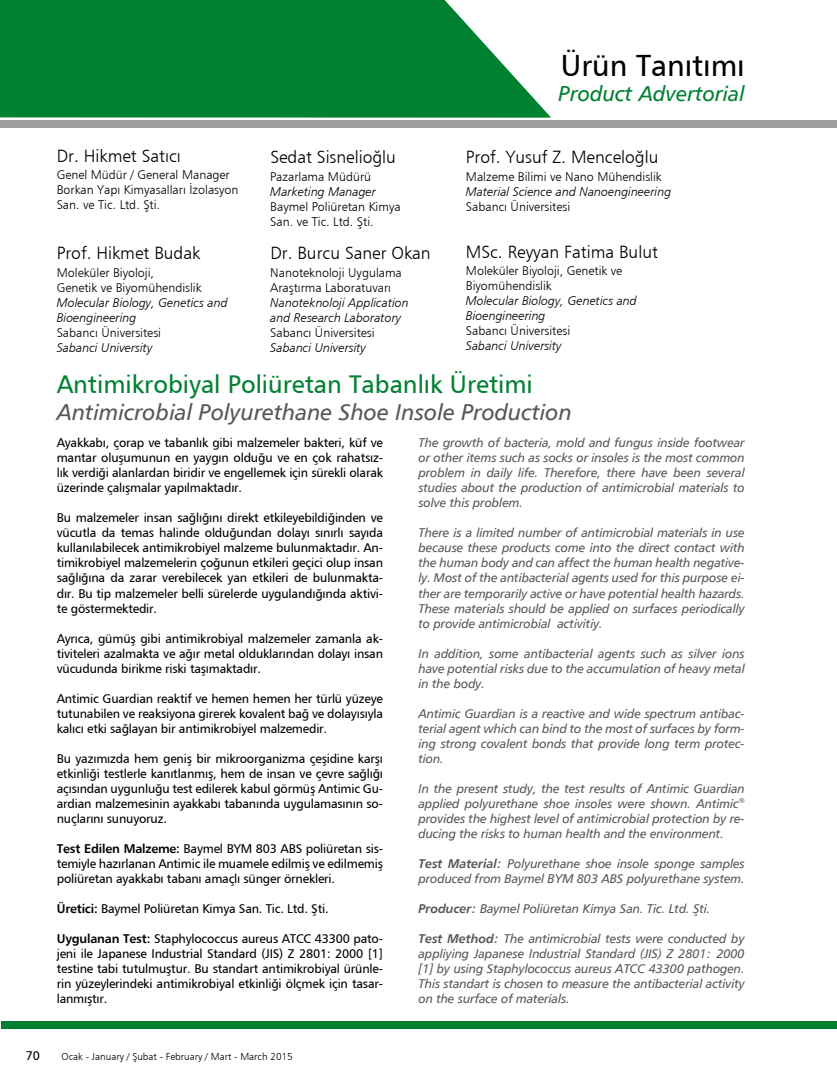
<style>
.page{position:relative;width:837px;height:1085px;background:#fff}
.page>*{position:absolute;margin:0;border:0;box-sizing:border-box;transform-origin:0 0}
.t1{font:30px "Humanist 777 BT Roman B";color:#000}
.t2{font:25px "Humanist 777 BT Roman B";color:#008132}
.t3{font:22.5px "Humanist 777 BT Italic B";color:#58585a}
.t4{font:21.25px "Humanist 777 BT Italic B";color:#008132}
.t5{font:17.5px "Humanist 777 BT Light B";color:#000}
.t6{font:12.5px/15px "Humanist 777 BT Roman B";letter-spacing:-.015em;color:#000;text-align:justify}
.t7{font:12.5px/15px "Humanist 777 BT Italic B";letter-spacing:-.01em;color:#58585a;text-align:justify}
.t8{font:12.5px/15px "Humanist 777 BT Light B";color:#000}
.t9{font:12.5px/15px "Humanist 777 BT Light Italic B";color:#000}
.t10{font:10px "Humanist 777 BT Light B";color:#000}
.s1{font-family:"Humanist 777 BT Bold B"}
.s2{font-family:"Humanist 777 BT Bold Italic B"}
</style>
<div class="page">
<div style="left:1px;top:1021px;width:835px;height:7px;background:#008132"></div>
<svg style="left:0;top:0;width:551px;height:118px;background:#198d46"></svg>
<div style="left:0;top:120px;width:836px;height:7px;background:#9c9e9f"></div>
<h1 class="t1" style="left:560px;top:47px;width:185px">Ürün Tanıtımı</h1>
<h3 class="t4" style="left:558px;top:81px;width:188px">Product Advertorial</h3>
<h3 class="t5" style="left:57px;top:145px;width:125px">Dr. Hikmet Satıcı</h3>
<h3 class="t5" style="left:270px;top:146px;width:127px">Sedat Sisnelioğlu</h3>
<h3 class="t5" style="left:466px;top:146px;width:194px">Prof. Yusuf Z. Menceloğlu</h3>
<p class="t8" style="left:57px;top:167px;width:183px">Genel Müdür / General Manager<br>Borkan Yapı Kimyasalları İzolasyon<br>San. ve Tic. Ltd. Şti.</p>
<h3 class="t5" style="left:57px;top:242px;width:145px">Prof. Hikmet Budak</h3>
<p class="t8" style="left:57px;top:265px;width:146px">Moleküler Biyoloji,<br>Genetik ve Biyomühendislik</p>
<p class="t9" style="left:57px;top:295px;width:172px">Molecular Biology, Genetics and<br>Bioengineering</p>
<p class="t8" style="left:57px;top:325px;width:106px">Sabancı Üniversitesi</p>
<p class="t9" style="left:57px;top:340px;width:97px">Sabanci University</p>
<p class="t8" style="left:465px;top:168px;width:197px">Malzeme Bilimi ve Nano Mühendislik</p>
<p class="t9" style="left:465px;top:183px;width:207px">Material Science and Nanoengineering</p>
<p class="t8" style="left:465px;top:198px;width:106px">Sabancı Üniversitesi</p>
<p class="t8" style="left:270px;top:168px;width:102px">Pazarlama Müdürü</p>
<p class="t9" style="left:270px;top:183px;width:107px">Marketing Manager</p>
<p class="t8" style="left:270px;top:198px;width:132px">Baymel Poliüretan Kimya<br>San. ve Tic. Ltd. Şti.</p>
<p class="t8" style="left:270px;top:265px;width:133px">Nanoteknoloji Uygulama<br>Araştırma Laboratuvarı</p>
<p class="t9" style="left:270px;top:295px;width:140px">Nanoteknoloji Application and Research Laboratory</p>
<p class="t8" style="left:270px;top:325px;width:106px">Sabancı Üniversitesi</p>
<p class="t9" style="left:270px;top:340px;width:97px">Sabanci University</p>
<h3 class="t5" style="left:270px;top:242px;width:162px">Dr. Burcu Saner Okan</h3>
<h3 class="t5" style="left:466px;top:240px;width:193px">MSc. Reyyan Fatima Bulut</h3>
<p class="t8" style="left:465px;top:263px;width:158px">Moleküler Biyoloji, Genetik ve<br>Biyomühendislik</p>
<p class="t9" style="left:465px;top:293px;width:172px">Molecular Biology, Genetics and<br>Bioengineering</p>
<p class="t8" style="left:465px;top:323px;width:106px">Sabancı Üniversitesi</p>
<p class="t9" style="left:465px;top:338px;width:97px">Sabanci University</p>
<h2 class="t2" style="left:57px;top:369px;width:477px">Antimikrobiyal Poliüretan Tabanlık Üretimi</h2>
<h3 class="t3" style="left:57px;top:398px;width:516px">Antimicrobial Polyurethane Shoe Insole Production</h3>
<p class="t6" style="left:57px;top:435px;width:328px">Ayakkabı, çorap ve tabanlık gibi malzemeler bakteri, küf ve mantar oluşumunun en yaygın olduğu ve en çok rahatsız&shy;lık verdiği alanlardan biridir ve engellemek için sürekli olarak üzerinde çalışmalar yapılmaktadır.</p>
<p class="t6" style="left:57px;top:510px;width:328px">Bu malzemeler insan sağlığını direkt etkileyebildiğinden ve vücutla da temas halinde olduğundan dolayı sınırlı sayıda kullanılabilecek antimikrobiyel malzeme bulunmaktadır. An&shy;timikrobiyel malzemelerin çoğunun etkileri geçici olup insan sağlığına da zarar verebilecek yan etkileri de bulunmakta&shy;dır. Bu tip malzemeler belli sürelerde uygulandığında aktivi&shy;te göstermektedir.</p>
<p class="t6" style="left:57px;top:630px;width:328px">Ayrıca, gümüş gibi antimikrobiyal malzemeler zamanla ak&shy;tiviteleri azalmakta ve ağır metal olduklarından dolayı insan vücudunda birikme riski taşımaktadır.</p>
<p class="t6" style="left:57px;top:690px;width:327px">Antimic Guardian reaktif ve hemen hemen her türlü yüzeye tutunabilen ve reaksiyona girerek kovalent bağ ve dolayısıyla kalıcı etki sağlayan bir antimikrobiyel malzemedir.</p>
<p class="t6" style="left:57px;top:750px;width:327px">Bu yazımızda hem geniş bir mikroorganizma çeşidine karşı etkinliği testlerle kanıtlanmış, hem de insan ve çevre sağlığı açısından uygunluğu test edilerek kabul görmüş Antimic Gu&shy;ardian malzemesinin ayakkabı tabanında uygulamasının so&shy;nuçlarını sunuyoruz.</p>
<p class="t6" style="left:57px;top:840px;width:327px"><span class="s1">Test Edilen Malzeme:</span> Baymel BYM 803 ABS poliüretan sis&shy;temiyle hazırlanan Antimic ile muamele edilmiş ve edilmemiş poliüretan ayakkabı tabanı amaçlı sünger örnekleri.</p>
<p class="t6" style="left:57px;top:900px;width:273px"><span class="s1">Üretici:</span> Baymel Poliüretan Kimya San. Tic. Ltd. Şti.</p>
<p class="t6" style="left:57px;top:930px;width:327px"><span class="s1">Uygulanan Test:</span> Staphylococcus aureus ATCC 43300 pato&shy;jeni ile Japanese Industrial Standard (JIS) Z 2801: 2000 [1] testine tabi tutulmuştur. Bu standart antimikrobiyal ürünle&shy;rin yüzeylerindeki antimikrobiyal etkinliği ölçmek için tasar&shy;lanmıştır.</p>
<p class="t6" style="left:26px;top:1047px;width:16px">70</p>
<p class="t10" style="left:62px;top:1050px;width:233px">Ocak - January / Şubat - February / Mart - March 2015</p>
<p class="t7" style="left:418px;top:435px;width:328px">The growth of bacteria, mold and fungus inside footwear or other items such as socks or insoles is the most common problem in daily life. Therefore, there have been several studies about the production of antimicrobial materials to solve this problem.</p>
<p class="t7" style="left:418px;top:525px;width:328px">There is a limited number of antimicrobial materials in use because these products come into the direct contact with the human body and can affect the human health negative&shy;ly. Most of the antibacterial agents used for this purpose ei&shy;ther are temporarily active or have potential health hazards.<br>These materials should be applied on surfaces periodically to provide antimicrobial activitiy.</p>
<p class="t7" style="left:418px;top:645px;width:328px">In addition, some antibacterial agents such as silver ions have potential risks due to the accumulation of heavy metal in the body.</p>
<p class="t7" style="left:418px;top:705px;width:327px">Antimic Guardian is a reactive and wide spectrum antibac&shy;terial agent which can bind to the most of surfaces by form&shy;ing strong covalent bonds that provide long term protec&shy;tion.</p>
<p class="t7" style="left:418px;top:780px;width:328px">In the present study, the test results of Antimic Guardian applied polyurethane shoe insoles were shown. Antimic<sup>® </sup>provides the highest level of antimicrobial protection by re&shy;ducing the risks to human health and the environment.</p>
<p class="t7" style="left:418px;top:855px;width:328px"><span class="s2">Test Material:</span> Polyurethane shoe insole sponge samples produced from Baymel BYM 803 ABS polyurethane system.</p>
<p class="t7" style="left:418px;top:900px;width:293px"><span class="s2">Producer:</span> Baymel Poliüretan Kimya San. Tic. Ltd. Şti.</p>
<p class="t7" style="left:418px;top:930px;width:328px"><span class="s2">Test Method:</span> The antimicrobial tests were conducted by appliying Japanese Industrial Standard (JIS) Z 2801: 2000 [1] by using Staphylococcus aureus ATCC 43300 pathogen.<br>This standart is chosen to measure the antibacterial activity on the surface of materials.</p>
</div>
